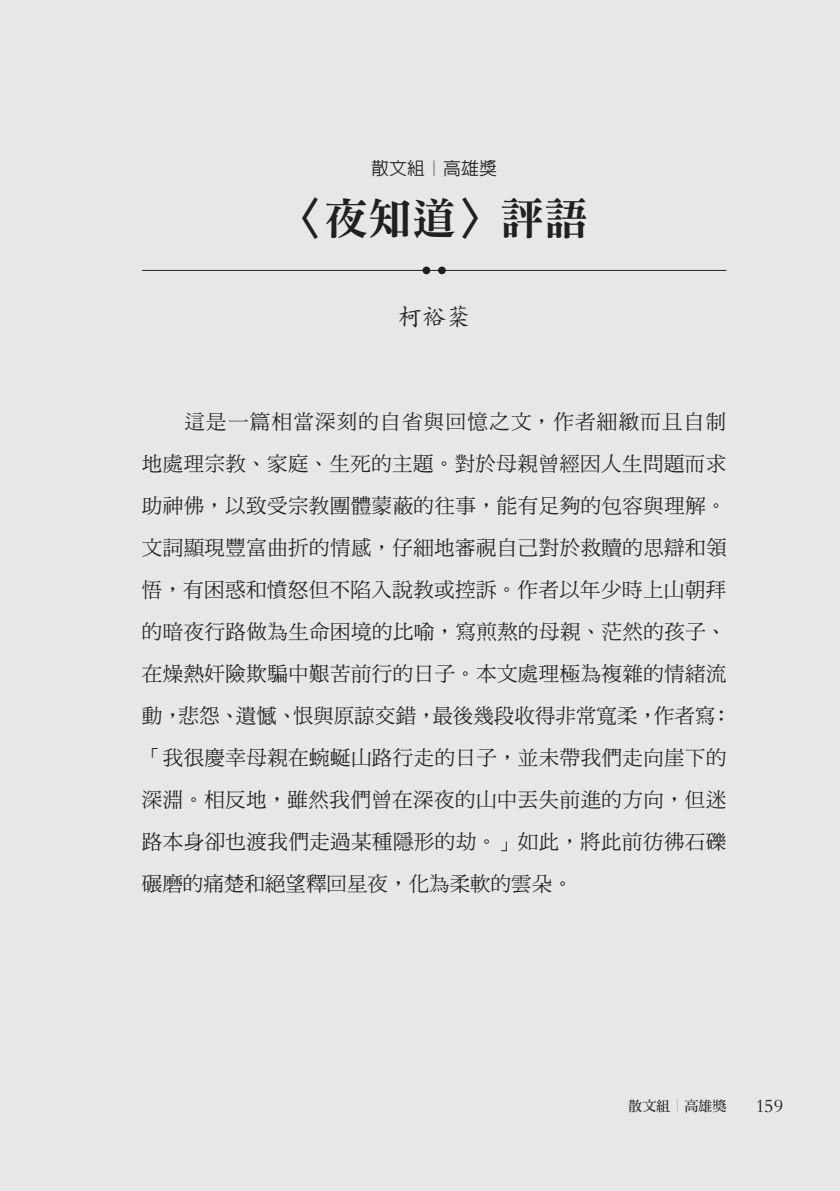
<style>
.page{position:relative;width:840px;height:1191px;background:#fff}
.page>*{position:absolute;margin:0;border:0;box-sizing:border-box;transform-origin:0 0}
.t1{font:44px "DF Ming Std W9";color:#231f20}
.t2{font:500 24px "AR Kai B5";color:#231f20}
.t3{font:20.4px/42px "DF Ming Std W5";letter-spacing:.02em;color:#231f20}
.t4{font:500 18px "AR Hei B5";color:#231f20}
.t5{font:18px "Bergamo Std";color:#231f20}
.t6{font:14px "DF Ming Std W7";color:#231f20}
.s1{color:#939598}
</style>
<div class="page">
<div style="left:1px;top:0;width:838px;height:1191px;background:#e6e7e9"></div>
<hr style="left:142px;top:270px;width:584px;height:1px;background:#231f20">
<div style="left:422px;top:266px;width:8px;height:8px;background:#231f20;border-radius:50%"></div>
<div style="left:438px;top:266px;width:7px;height:8px;background:#231f20;border-radius:50%"></div>
<p class="t4" style="left:371px;top:159px;width:127px">散文組︱高雄獎</p>
<h1 class="t1" style="left:280px;top:195px;width:309px">〈夜知道〉評語</h1>
<p class="t2" style="left:398px;top:305px;width:73px">柯裕棻</p>
<p class="t3" style="left:142px;top:400px;width:591px;text-indent:43px">這是一篇相當深刻的自省與回憶之文，作者細緻而且自制地處理宗教、家庭、生死的主題。對於母親曾經因人生問題而求助神佛，以致受宗教團體蒙蔽的往事，能有足夠的包容與理解。文詞顯現豐富曲折的情感，仔細地審視自己對於救贖的思辯和領悟，有困惑和憤怒但不陷入說教或控訴。作者以年少時上山朝拜的暗夜行路做為生命困境的比喻，寫煎熬的母親、茫然的孩子、在燥熱奸險欺騙中艱苦前行的日子。本文處理極為複雜的情緒流動，悲怨、遺憾、恨與原諒交錯，最後幾段收得非常寬柔，作者寫：「我很慶幸母親在蜿蜒山路行走的日子，並未帶我們走向崖下的深淵。相反地，雖然我們曾在深夜的山中丟失前進的方向，但迷路本身卻也渡我們走過某種隱形的劫。」如此，將此前彷彿石礫碾磨的痛楚和絕望釋回星夜，化為柔軟的雲朵。</p>
<p class="t6" style="left:628px;top:1098px;width:99px">散文組<span class="s1">│</span>高雄獎</p>
<p class="t5" style="left:755px;top:1095px;width:29px">159</p>
</div>
